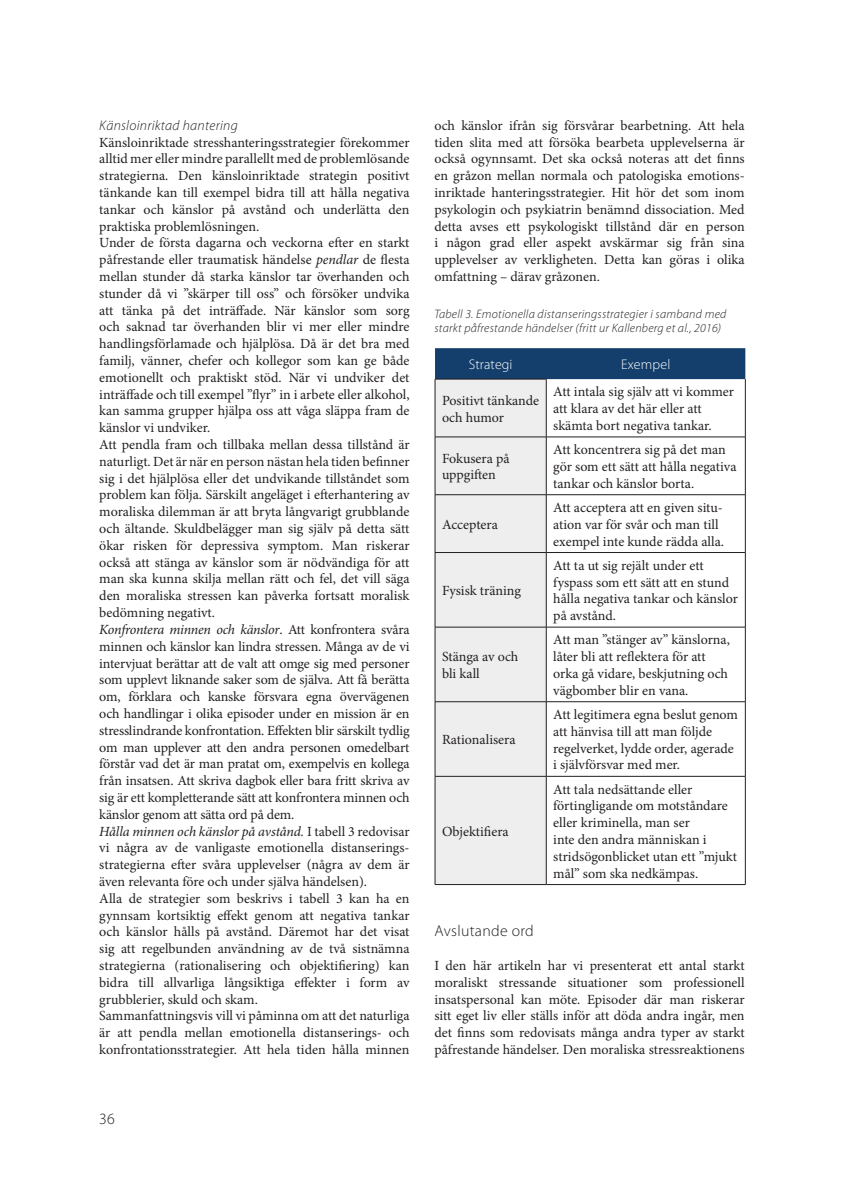
<style>
.page{position:relative;width:844px;height:1191px;background:#fff}
.page>*{position:absolute;margin:0;border:0;box-sizing:border-box;transform-origin:0 0}
.t1{font:300 15.75px "Myriad Pro";letter-spacing:.02em;color:#231f20}
.t2{font:14px/16.8px "Minion Pro";letter-spacing:-.005em;color:#231f20}
.t3{font:italic 300 14px "Myriad Pro";letter-spacing:.02em;color:#231f20}
.t4{font:300 14px "Myriad Pro";letter-spacing:.01em;color:#fff}
.t5{font:italic 300 12.25px/14.7px "Myriad Pro";letter-spacing:.02em;color:#231f20}
.s1{font-style:italic}
</style>
<div class="page">
<div style="left:435px;top:348px;width:310px;height:31px;background:#143f6d"></div>
<div style="left:435px;top:380px;width:111px;height:504px;background:#eeeeef"></div>
<hr style="left:744px;top:379px;width:1px;height:58px;background:#231f20">
<hr style="left:546px;top:436px;width:199px;height:1px;background:#231f20">
<hr style="left:744px;top:437px;width:1px;height:57px;background:#231f20">
<hr style="left:546px;top:494px;width:199px;height:1px;background:#231f20">
<hr style="left:744px;top:495px;width:1px;height:57px;background:#231f20">
<hr style="left:546px;top:552px;width:199px;height:1px;background:#231f20">
<hr style="left:744px;top:552px;width:1px;height:75px;background:#231f20">
<hr style="left:546px;top:627px;width:199px;height:1px;background:#231f20">
<hr style="left:744px;top:627px;width:1px;height:74px;background:#231f20">
<hr style="left:546px;top:701px;width:199px;height:1px;background:#231f20">
<hr style="left:744px;top:702px;width:1px;height:74px;background:#231f20">
<hr style="left:546px;top:776px;width:199px;height:1px;background:#231f20">
<hr style="left:744px;top:776px;width:1px;height:108px;background:#231f20">
<hr style="left:546px;top:884px;width:199px;height:1px;background:#231f20">
<hr style="left:435px;top:379px;width:111px;height:1px;background:#231f20">
<hr style="left:434px;top:379px;width:1px;height:58px;background:#231f20">
<hr style="left:546px;top:379px;width:1px;height:58px;background:#231f20">
<hr style="left:435px;top:436px;width:111px;height:1px;background:#231f20">
<hr style="left:434px;top:437px;width:1px;height:57px;background:#231f20">
<hr style="left:546px;top:437px;width:1px;height:57px;background:#231f20">
<hr style="left:435px;top:494px;width:111px;height:1px;background:#231f20">
<hr style="left:434px;top:495px;width:1px;height:57px;background:#231f20">
<hr style="left:546px;top:495px;width:1px;height:57px;background:#231f20">
<hr style="left:435px;top:552px;width:111px;height:1px;background:#231f20">
<hr style="left:434px;top:552px;width:1px;height:75px;background:#231f20">
<hr style="left:546px;top:552px;width:1px;height:75px;background:#231f20">
<hr style="left:435px;top:627px;width:111px;height:1px;background:#231f20">
<hr style="left:434px;top:627px;width:1px;height:74px;background:#231f20">
<hr style="left:546px;top:627px;width:1px;height:74px;background:#231f20">
<hr style="left:435px;top:701px;width:111px;height:1px;background:#231f20">
<hr style="left:434px;top:702px;width:1px;height:74px;background:#231f20">
<hr style="left:546px;top:702px;width:1px;height:74px;background:#231f20">
<hr style="left:435px;top:776px;width:111px;height:1px;background:#231f20">
<hr style="left:434px;top:776px;width:1px;height:108px;background:#231f20">
<hr style="left:546px;top:776px;width:1px;height:108px;background:#231f20">
<hr style="left:435px;top:884px;width:111px;height:1px;background:#231f20">
<p class="t3" style="left:99px;top:118px;width:140px">Känsloinriktad hantering</p>
<p class="t2" style="left:99px;top:134px;width:312px">Känsloinriktade stresshanteringsstrategier förekommer alltid mer eller mindre parallellt med de problemlösande strategierna. Den känsloinriktade strategin positivt tänkande kan till exempel bidra till att hålla negativa tankar och känslor på avstånd och underlätta den praktiska problemlösningen.<br>Under de första dagarna och veckorna efter en starkt påfrestande eller traumatisk händelse <span class="s1">pendlar</span> de flesta mellan stunder då starka känslor tar överhanden och stunder då vi ”skärper till oss” och försöker undvika att tänka på det inträffade. När känslor som sorg och saknad tar överhanden blir vi mer eller mindre handlingsförlamade och hjälplösa. Då är det bra med familj, vänner, chefer och kollegor som kan ge både emotionellt och praktiskt stöd. När vi undviker det inträffade och till exempel ”flyr” in i arbete eller alkohol, kan samma grupper hjälpa oss att våga släppa fram de känslor vi undviker.<br>Att pendla fram och tillbaka mellan dessa tillstånd är naturligt. Det är när en person nästan hela tiden befinner sig i det hjälplösa eller det undvikande tillståndet som problem kan följa. Särskilt angeläget i efterhantering av moraliska dilemman är att bryta långvarigt grubblande och ältande. Skuldbelägger man sig själv på detta sätt ökar risken för depressiva symptom. Man riskerar också att stänga av känslor som är nödvändiga för att man ska kunna skilja mellan rätt och fel, det vill säga den moraliska stressen kan påverka fortsatt moralisk bedömning negativt.<br><span class="s1">Konfrontera minnen och känslor</span>. Att konfrontera svåra minnen och känslor kan lindra stressen. Många av de vi intervjuat berättar att de valt att omge sig med personer som upplevt liknande saker som de själva. Att få berätta om, förklara och kanske försvara egna övervägenen och handlingar i olika episoder under en mission är en stresslindrande konfrontation. Effekten blir särskilt tydlig om man upplever att den andra personen omedelbart förstår vad det är man pratat om, exempelvis en kollega från insatsen. Att skriva dagbok eller bara fritt skriva av sig är ett kompletterande sätt att konfrontera minnen och känslor genom att sätta ord på dem.<br><span class="s1">Hålla minnen och känslor på avstånd.</span> I tabell 3 redovisar vi några av de vanligaste emotionella distanserings&shy;strategierna efter svåra upplevelser (några av dem är även relevanta före och under själva händelsen).<br>Alla de strategier som beskrivs i tabell 3 kan ha en gynnsam kortsiktig effekt genom att negativa tankar och känslor hålls på avstånd. Däremot har det visat sig att regelbunden användning av de två sistnämna strategierna (rationalisering och objektifiering) kan bidra till allvarliga långsiktiga effekter i form av grubblerier, skuld och skam.<br>Sammanfattningsvis vill vi påminna om att det naturliga är att pendla mellan emotionella distanserings- och konfrontationsstrategier. Att hela tiden hålla minnen</p>
<p class="t1" style="left:99px;top:1110px;width:17px">36</p>
<p class="t2" style="left:434px;top:117px;width:312px;text-align:justify">och känslor ifrån sig försvårar bearbetning. Att hela tiden slita med att försöka bearbeta upplevelserna är också ogynnsamt. Det ska också noteras att det finns en gråzon mellan normala och patologiska emotions&shy;inriktade hanteringsstrategier. Hit hör det som inom psykologin och psykiatrin benämnd dissociation. Med detta avses ett psykologiskt tillstånd där en person i någon grad eller aspekt avskärmar sig från sina upplevelser av verkligheten. Detta kan göras i olika omfattning – därav gråzonen.</p>
<p class="t5" style="left:434px;top:306px;width:293px">Tabell 3. Emotionella distanseringsstrategier i samband med starkt påfrestande händelser (fritt ur Kallenberg et al., 2016)</p>
<p class="t4" style="left:468px;top:356px;width:45px">Strategi</p>
<p class="t4" style="left:621px;top:356px;width:50px">Exempel</p>
<p class="t2" style="left:442px;top:392px;width:99px">Positivt tänkande och humor</p>
<p class="t2" style="left:553px;top:383px;width:182px">Att intala sig själv att vi kommer att klara av det här eller att skämta bort negativa tankar.</p>
<p class="t2" style="left:442px;top:450px;width:69px">Fokusera på uppgiften</p>
<p class="t2" style="left:553px;top:441px;width:185px">Att koncentrera sig på det man gör som ett sätt att hålla negativa tankar och känslor borta.</p>
<p class="t2" style="left:442px;top:516px;width:57px">Acceptera</p>
<p class="t2" style="left:553px;top:499px;width:172px">Att acceptera att en given situ&shy;ation var för svår och man till exempel inte kunde rädda alla.</p>
<p class="t2" style="left:442px;top:582px;width:80px">Fysisk träning</p>
<p class="t2" style="left:442px;top:648px;width:78px">Stänga av och bli kall</p>
<p class="t2" style="left:442px;top:731px;width:75px">Rationalisera</p>
<p class="t2" style="left:442px;top:822px;width:68px">Objektifiera</p>
<p class="t2" style="left:553px;top:557px;width:186px">Att ta ut sig rejält under ett fyspass som ett sätt att en stund hålla negativa tankar och känslor på avstånd.</p>
<p class="t2" style="left:553px;top:631px;width:178px">Att man ”stänger av” känslorna, låter bli att reflektera för att orka gå vidare, beskjutning och vägbomber blir en vana.</p>
<p class="t2" style="left:553px;top:706px;width:186px">Att legitimera egna beslut genom att hänvisa till att man följde regelverket, lydde order, agerade i självförsvar med mer.</p>
<p class="t2" style="left:553px;top:780px;width:185px">Att tala nedsättande eller förtingligande om motståndare eller kriminella, man ser<br>inte den andra människan i stridsögonblicket utan ett ”mjukt mål” som ska nedkämpas.</p>
<p class="t1" style="left:434px;top:922px;width:101px">Avslutande ord</p>
<p class="t2" style="left:434px;top:957px;width:312px;text-align:justify">I den här artikeln har vi presenterat ett antal starkt moraliskt stressande situationer som professionell insatspersonal kan möte. Episoder där man riskerar sitt eget liv eller ställs inför att döda andra ingår, men det finns som redovisats många andra typer av starkt påfrestande händelser. Den moraliska stressreaktionens</p>
</div>
